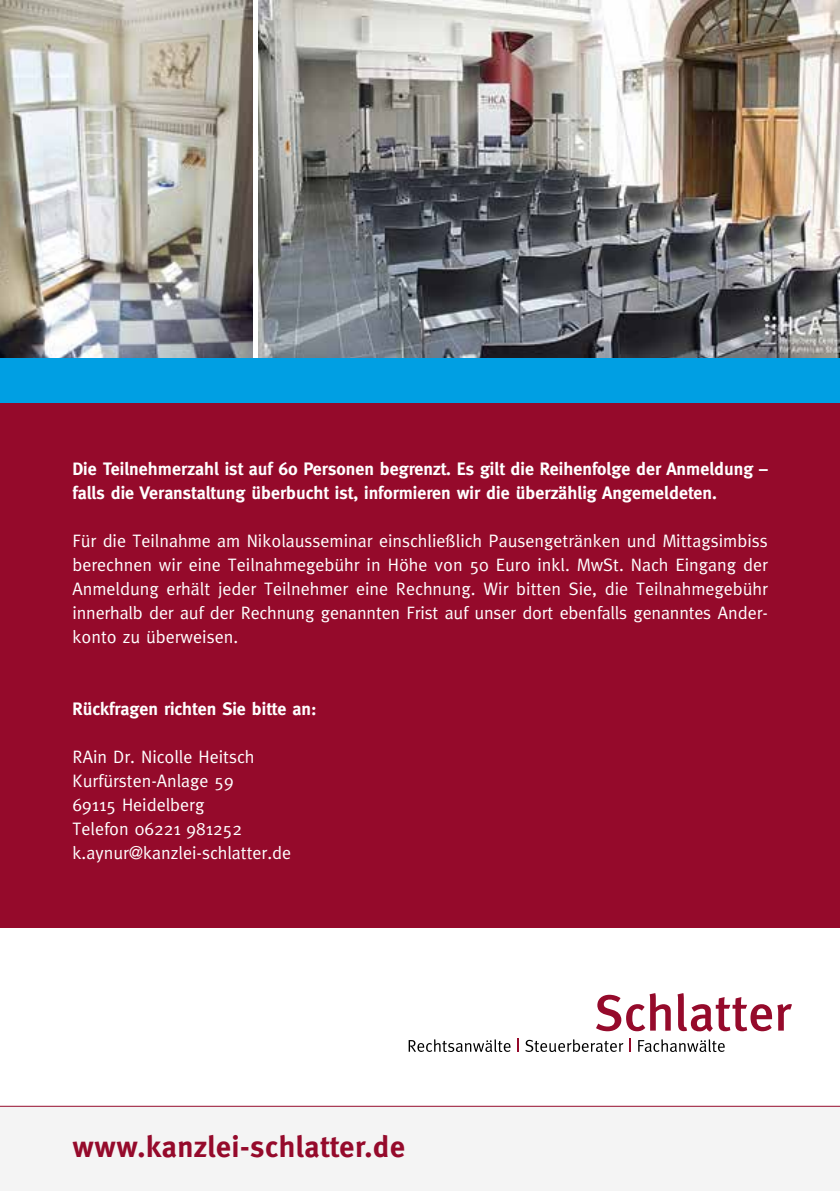
<style>
.page{position:relative;width:840px;height:1191px;background:#fff}
.page>*{position:absolute;margin:0;border:0;box-sizing:border-box;transform-origin:0 0}
.t1{font:700 30px "Meta";letter-spacing:.02em;color:#950a2b}
.t2{font:18px/24px "Meta";color:#fff;text-align:justify}
.t3{font:700 18px/24px "Meta";color:#fff}
</style>
<div class="page">
<div style="left:0;top:1106px;width:839px;height:85px;background:#f4f4f4"></div>
<div style="left:0;top:402px;width:839px;height:525px;background:#950a2b"></div>
<hr style="left:0;top:1106px;width:839px;height:1px;background:#950a2b">
<div style="left:0;top:358px;width:839px;height:45px;background:#009fe3"></div>
<img style="left:258px;top:0;width:581px;height:358px">
<img style="left:0;top:0;width:252px;height:358px">
<svg style="left:408px;top:1039px;width:102px;height:13px"></svg>
<svg style="left:517px;top:1038px;width:1px;height:14px"></svg>
<svg style="left:525px;top:1039px;width:98px;height:13px"></svg>
<svg style="left:629px;top:1038px;width:1px;height:14px"></svg>
<svg style="left:638px;top:1039px;width:86px;height:13px"></svg>
<svg style="left:596px;top:993px;width:74px;height:38px"></svg>
<svg style="left:677px;top:993px;width:114px;height:38px"></svg>
<p class="t3" style="left:72px;top:456px;width:696px">Die Teilnehmerzahl ist auf 60 Personen begrenzt. Es gilt die Reihenfolge der Anmeldung – falls die Veranstaltung überbucht ist, informieren wir die überzählig Angemeldeten.</p>
<p class="t2" style="left:72px;top:525px;width:696px">Für die Teilnahme am Nikolausseminar einschließlich Pausengetränken und Mittagsimbiss berechnen wir eine Teilnahmegebühr in Höhe von 50 Euro inkl. MwSt. Nach Eingang der Anmeldung erhält jeder Teilnehmer eine Rechnung. Wir bitten Sie, die Teilnahmegebühr innerhalb der auf der Rechnung genannten Frist auf unser dort ebenfalls genanntes Ander&shy;konto zu überweisen.</p>
<p class="t3" style="left:72px;top:696px;width:245px">Rückfragen richten Sie bitte an:</p>
<p class="t2" style="left:72px;top:741px;width:220px;text-align:left">RAin Dr. Nicolle Heitsch<br>Kurfürsten-Anlage 59<br>69115 Heidelberg<br>Telefon 06221 981252 k.aynur@kanzlei-schlatter.de</p>
<h1 class="t1" style="left:72px;top:1129px;width:334px">www.kanzlei-schlatter.de</h1>
</div>
